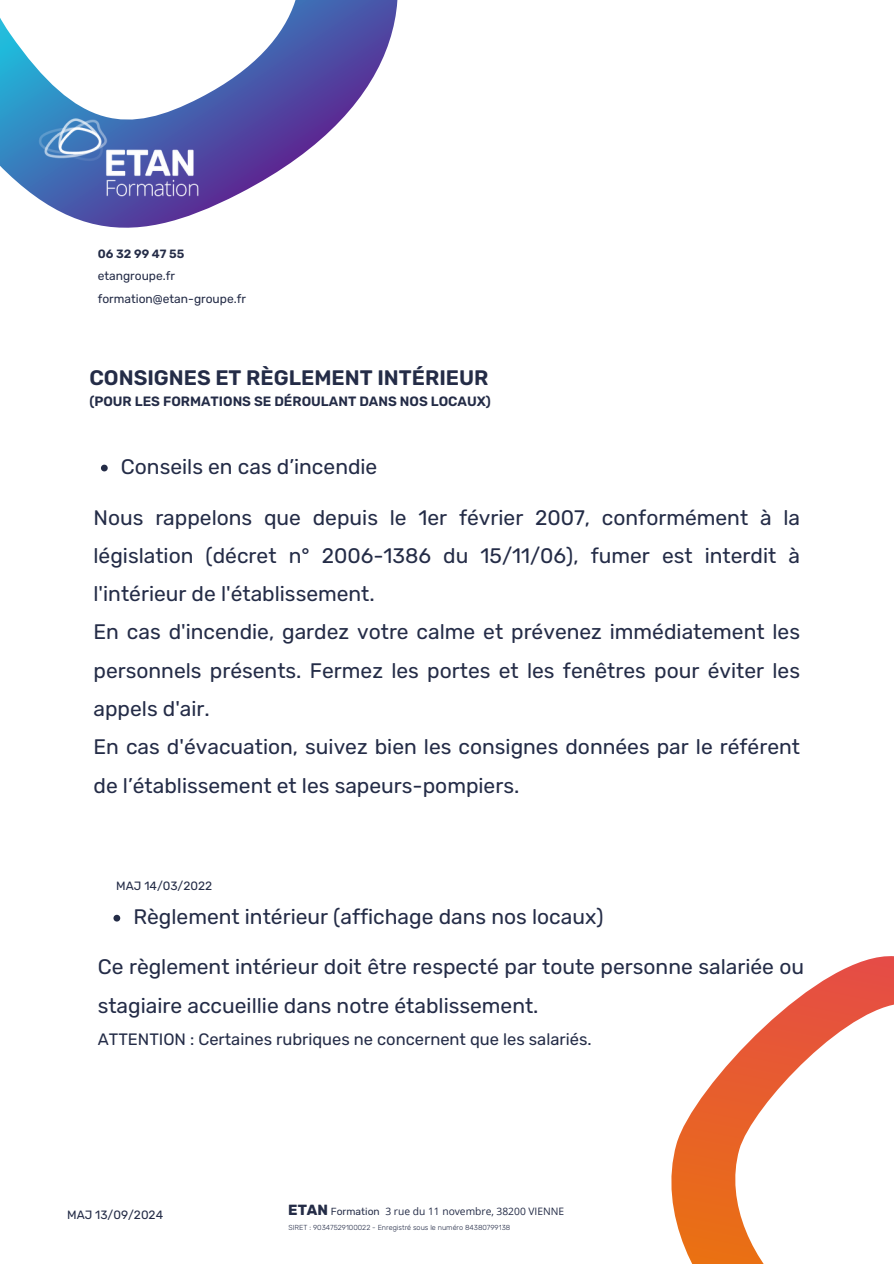
<style>
.page{position:relative;width:894px;height:1264px;background:#fff}
.page>*{position:absolute;margin:0;border:0;box-sizing:border-box;transform-origin:0 0}
.t1{font:21px/38.2px "Rubik";color:#242c47}
.t2{font:600 21px "Rubik";color:#242c47}
.t3{font:16.5px "Rubik";color:#242c47}
.t4{font:700 14.7px "Rubik";color:#242c47}
.t5{font:600 13.5px "Rubik";color:#242c47}
.t6{font:12px/22px "Rubik";color:#242c47}
.t7{font:10.2px "Open Sans";color:#242c47}
.t8{font:10.2px "Rubik";color:#242c47}
.t9{font:300 7.2px "Rubik";color:#242c47}
.s1{font-weight:600}
</style>
<div class="page">
<svg style="left:14px;top:0;width:384px;height:228px"></svg>
<svg style="left:0;top:0;width:353px;height:179px"></svg>
<img style="left:22px;top:109px;width:254px;height:111px">
<svg style="left:671px;top:956px;width:222px;height:301px"></svg>
<svg style="left:689px;top:964px;width:204px;height:299px"></svg>
<svg style="left:101px;top:464px;width:7px;height:7px"></svg>
<svg style="left:113px;top:914px;width:7px;height:7px"></svg>
<p class="t6" style="left:98px;top:243px;width:88px"><span class="s1">06 32 99 47 55 </span>etangroupe.fr</p>
<p class="t6" style="left:98px;top:287px;width:150px">formation@etan-groupe.fr</p>
<p class="t2" style="left:89px;top:365px;width:400px">CONSIGNES ET RÈGLEMENT INTÉRIEUR</p>
<p class="t5" style="left:89px;top:394px;width:403px">(POUR LES FORMATIONS SE DÉROULANT DANS NOS LOCAUX)</p>
<h4 class="t1" style="left:121px;top:447px;width:258px">Conseils en cas d’incendie</h4>
<h2 class="t1" style="left:93px;top:498px;width:707px">Nous rappelons que depuis le 1er février 2007, conformément à la législation (décret n° 2006-1386 du 15/11/06), fumer est interdit à l'intérieur de l'établissement.<br>En cas d'incendie, gardez votre calme et prévenez immédiatement les personnels présents. Fermez les portes et les fenêtres pour éviter les appels d'air.<br>En cas d'évacuation, suivez bien les consignes données par le référent de l’établissement et les sapeurs-pompiers.</h2>
<p class="t6" style="left:116px;top:875px;width:97px">MAJ 14/03/2022</p>
<h1 class="t1" style="left:133px;top:897px;width:471px">Règlement intérieur (affichage dans nos locaux)</h1>
<h3 class="t1" style="left:98px;top:948px;width:707px">Ce règlement intérieur doit être respecté par toute personne salariée ou stagiaire accueillie dans notre établissement.</h3>
<h3 class="t3" style="left:98px;top:1029px;width:495px">ATTENTION : Certaines rubriques ne concernent que les salariés.</h3>
<h5 class="t6" style="left:67px;top:1203px;width:97px">MAJ 13/09/2024</h5>
<h1 class="t4" style="left:288px;top:1200px;width:41px">ETAN</h1>
<p class="t8" style="left:331px;top:1205px;width:50px">Formation</p>
<p class="t7" style="left:385px;top:1203px;width:180px">3 rue du 11 novembre, 38200 VIENNE</p>
<h2 class="t9" style="left:288px;top:1223px;width:223px">SIRET : 90347529100022 - Enregistré sous le numéro 84380799138</h2>
</div>
